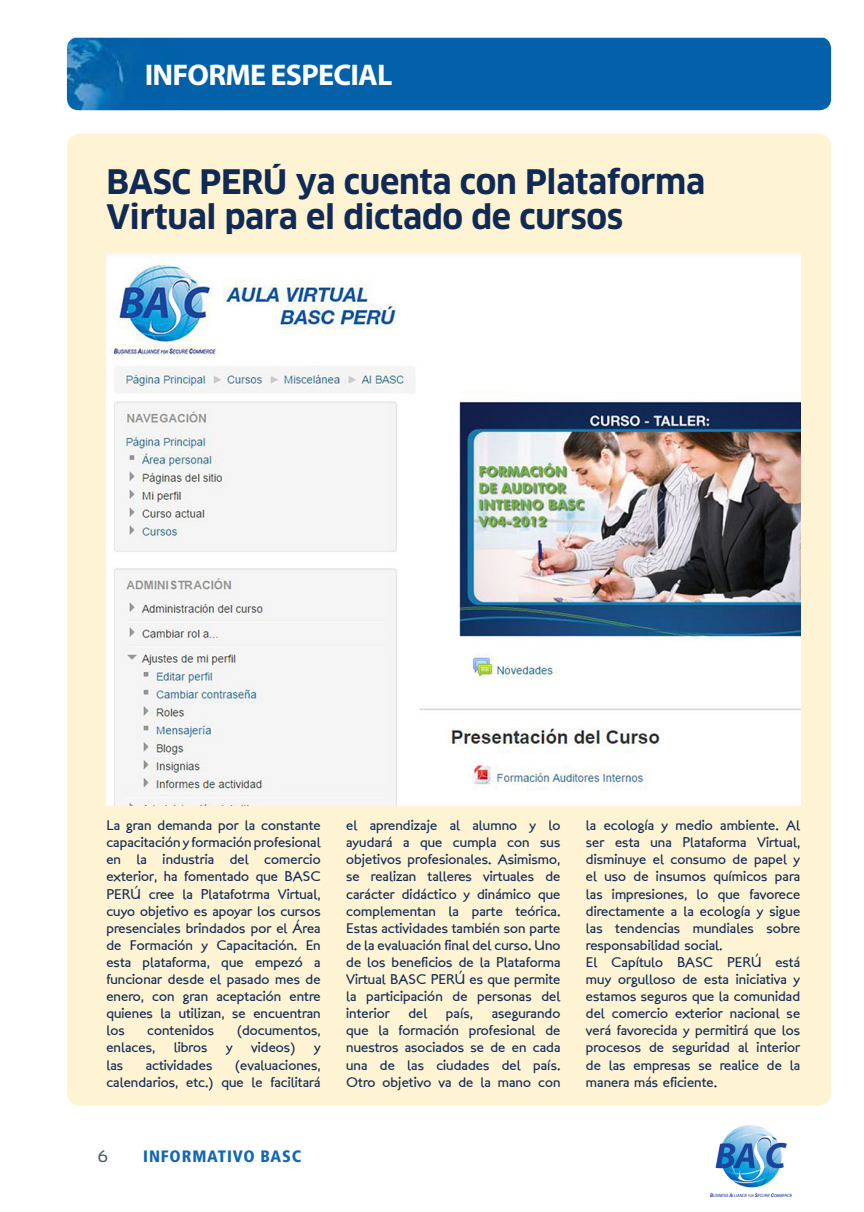
<style>
.page{position:relative;width:864px;height:1212px;background:#fff}
.page>*{position:absolute;margin:0;border:0;box-sizing:border-box;transform-origin:0 0}
.Heading_1{font:700 33px/34.5px "Clan";letter-spacing:-.01em;color:#102a56}
.Heading_1-2{font:700 30px "Myriad Pro";letter-spacing:-.025em;color:#fff}
.t1{font:900 condensed 16.5px "Frutiger LT Std";letter-spacing:.05em;color:#1266b2}
.t2{font:16.5px "Sansation";color:#3d4f51}
.Heading_1-3{font:14.25px/17.1px "London Between";letter-spacing:.005em;color:#102a56;text-align:justify}
</style>
<div class="page">
<img style="left:710px;top:1126px;width:81px;height:70px">
<div style="left:67px;top:38px;width:763px;height:72px;background:#0261a8"></div>
<div style="left:67px;top:134px;width:763px;height:972px;background:#fef3d2;border-radius:13px"></div>
<img style="left:106px;top:254px;width:693px;height:551px">
<p class="Heading_1-2" style="left:145px;top:55px;width:249px">INFORME ESPECIAL</p>
<p class="Heading_1" style="left:106px;top:165px;width:600px">BASC PERÚ ya cuenta con Plataforma<br>Virtual para el dictado de cursos</p>
<p class="Heading_1-3" style="left:106px;top:817px;width:216px">La gran demanda por la constante capacitación y formación profesional en la industria del comercio exterior, ha fomentado que BASC PERÚ cree la Platafotrma Virtual, cuyo objetivo es apoyar los cursos presenciales brindados por el Área de Formación y Capacitación. En esta plataforma, que empezó a funcionar desde el pasado mes de enero, con gran aceptación entre quienes la utilizan, se encuentran los</p>
<p class="Heading_1-3" style="left:147px;top:1022px;width:69px">contenidos</p>
<p class="Heading_1-3" style="left:237px;top:1022px;width:85px">(documentos,</p>
<p class="Heading_1-3" style="left:106px;top:1039px;width:50px">enlaces,</p>
<p class="Heading_1-3" style="left:174px;top:1039px;width:35px">libros</p>
<p class="Heading_1-3" style="left:226px;top:1039px;width:8px">y</p>
<p class="Heading_1-3" style="left:251px;top:1039px;width:46px">videos)</p>
<p class="Heading_1-3" style="left:314px;top:1039px;width:8px">y</p>
<p class="Heading_1-3" style="left:106px;top:1056px;width:18px">las</p>
<p class="Heading_1-3" style="left:146px;top:1056px;width:68px">actividades</p>
<p class="Heading_1-3" style="left:106px;top:1056px;width:216px;text-align:right">(evaluaciones,<br>calendarios, etc.) que le facilitará</p>
<p class="t2" style="left:98px;top:1147px;width:12px">6</p>
<p class="t1" style="left:143px;top:1146px;width:159px">INFORMATIVO BASC</p>
<p class="Heading_1-3" style="left:346px;top:817px;width:216px">el aprendizaje al alumno y lo ayudará a que cumpla con sus objetivos profesionales. Asimismo, se realizan talleres virtuales de carácter didáctico y dinámico que complementan la parte teórica.<br>Estas actividades también son parte de la evaluación final del curso. Uno de los beneficios de la Plataforma Virtual BASC PERÚ es que permite la participación de personas del interior</p>
<p class="Heading_1-3" style="left:408px;top:1005px;width:20px">del</p>
<p class="Heading_1-3" style="left:446px;top:1005px;width:29px">país,</p>
<p class="Heading_1-3" style="left:346px;top:1005px;width:216px;text-indent:145px">asegurando que la formación profesional de nuestros asociados se de en cada una de las ciudades del país.<br>Otro objetivo va de la mano con</p>
<p class="Heading_1-3" style="left:585px;top:817px;width:216px">la ecología y medio ambiente. Al ser esta una Plataforma Virtual, disminuye el consumo de papel y el uso de insumos químicos para las impresiones, lo que favorece directamente a la ecología y sigue las tendencias mundiales sobre responsabilidad social.</p>
<p class="Heading_1-3" style="left:585px;top:954px;width:216px">El Capítulo BASC PERÚ está muy orgulloso de esta iniciativa y estamos seguros que la comunidad del comercio exterior nacional se verá favorecida y permitirá que los procesos de seguridad al interior de las empresas se realice de la manera más eficiente.</p>
</div>
